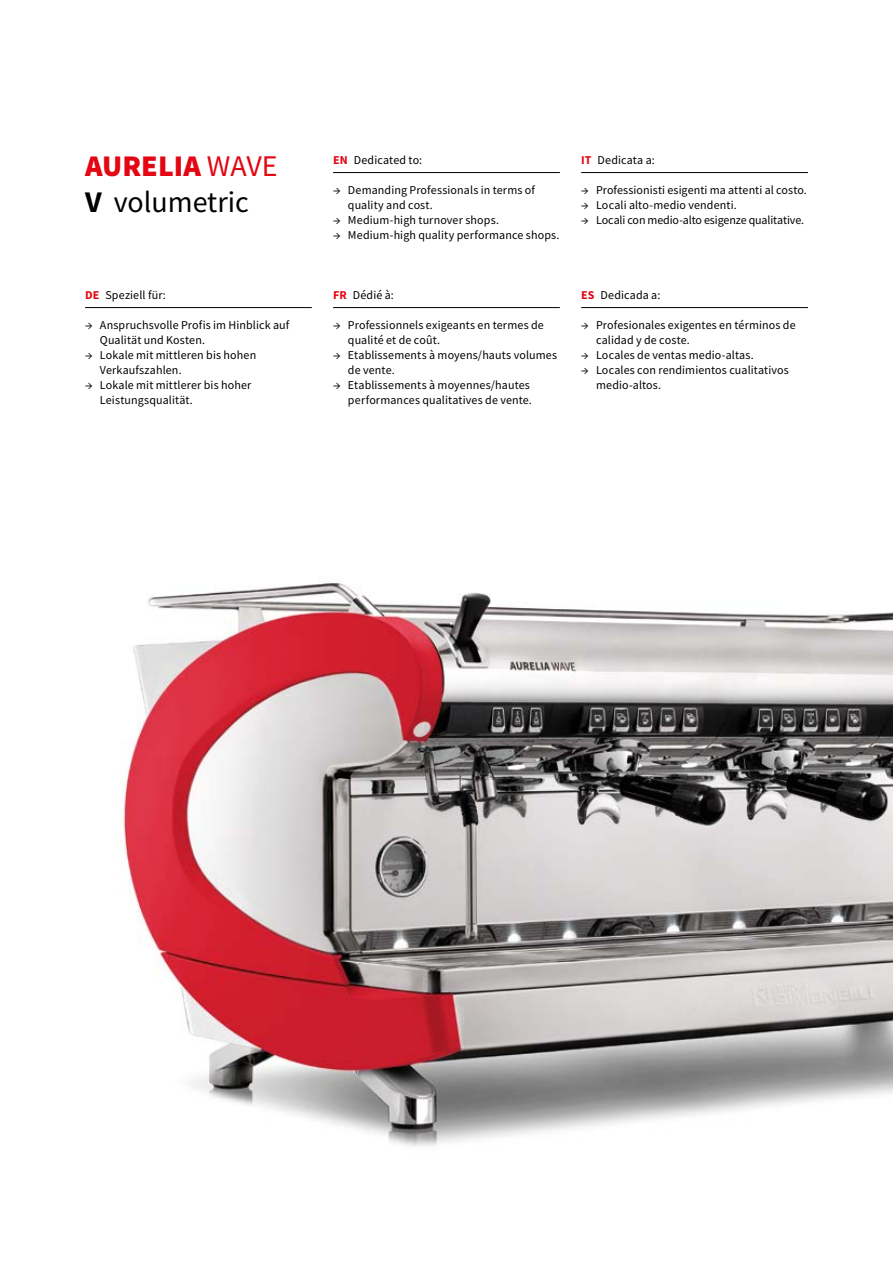
<style>
.page{position:relative;width:893px;height:1263px;background:#fff}
.page>*{position:absolute;margin:0;border:0;box-sizing:border-box;transform-origin:0 0}
.t1{font:30px/36px "Source Sans Pro";color:#000}
.t2{font:12px/15px "Source Sans Pro";letter-spacing:.01em;color:#000}
.t3{font:12px "Source Sans Pro";letter-spacing:-.01em;color:#000}
.s1{font-weight:900;color:#e30613}
.s2{color:#e30613}
.s3{font-weight:700}
.s4{font-weight:700;color:#e30613}
</style>
<div class="page">
<img style="left:122px;top:583px;width:771px;height:564px">
<hr style="left:85px;top:307px;width:227px;height:1px;background:#000">
<hr style="left:581px;top:172px;width:227px;height:1px;background:#000">
<hr style="left:333px;top:307px;width:227px;height:1px;background:#000">
<hr style="left:581px;top:307px;width:227px;height:1px;background:#000">
<hr style="left:333px;top:172px;width:227px;height:1px;background:#000">
<h1 class="t1" style="left:85px;top:147px;width:194px"><span class="s1">AURELIA</span> <span class="s2">WAVE<br></span><span class="s3">V</span> volumetric</h1>
<p class="t2" style="left:85px;top:287px;width:82px"><span class="s4">DE</span> Speziell für:</p>
<p class="t2" style="left:100px;top:317px;width:191px;text-indent:-15px">→ Anspruchsvolle Profis im Hinblick auf<br>Qualität und Kosten.</p>
<p class="t2" style="left:100px;top:347px;width:158px;text-indent:-15px">→ Lokale mit mittleren bis hohen<br>Verkaufszahlen.</p>
<p class="t2" style="left:100px;top:377px;width:153px;text-indent:-15px">→ Lokale mit mittlerer bis hoher<br>Leistungsqualität.</p>
<p class="t2" style="left:333px;top:152px;width:91px"><span class="s4">EN</span> Dedicated to:</p>
<p class="t2" style="left:348px;top:182px;width:189px;text-indent:-15px">→ Demanding Professionals in terms of quality and cost.</p>
<p class="t2" style="left:333px;top:212px;width:167px">→ Medium-high turnover shops.</p>
<p class="t2" style="left:333px;top:227px;width:228px">→ Medium-high quality performance shops.</p>
<p class="t2" style="left:333px;top:287px;width:62px"><span class="s4">FR</span> Dédié à:</p>
<p class="t2" style="left:348px;top:317px;width:197px;text-indent:-15px">→ Professionnels exigeants en termes de qualité et de coût.</p>
<p class="t2" style="left:348px;top:347px;width:211px;text-indent:-15px">→ Etablissements à moyens/hauts volumes de vente.</p>
<p class="t2" style="left:333px;top:377px;width:200px;text-align:right">→ Etablissements à moyennes/hautes performances qualitatives de vente.</p>
<p class="t2" style="left:581px;top:152px;width:75px"><span class="s4">IT</span> Dedicata a:</p>
<p class="t2" style="left:581px;top:182px;width:227px">→ Professionisti esigenti ma attenti al costo.</p>
<p class="t2" style="left:581px;top:197px;width:157px">→ Locali alto-medio vendenti.</p>
<p class="t3" style="left:581px;top:212px;width:225px">→ Locali con medio-alto esigenze qualitative.</p>
<p class="t2" style="left:581px;top:287px;width:81px"><span class="s4">ES</span> Dedicada a:</p>
<p class="t2" style="left:596px;top:317px;width:201px;text-indent:-15px">→ Profesionales exigentes en términos de calidad y de coste.</p>
<p class="t2" style="left:581px;top:347px;width:174px">→ Locales de ventas medio-altas.</p>
<p class="t2" style="left:596px;top:362px;width:194px;text-indent:-15px">→ Locales con rendimientos cualitativos medio-altos.</p>
</div>
